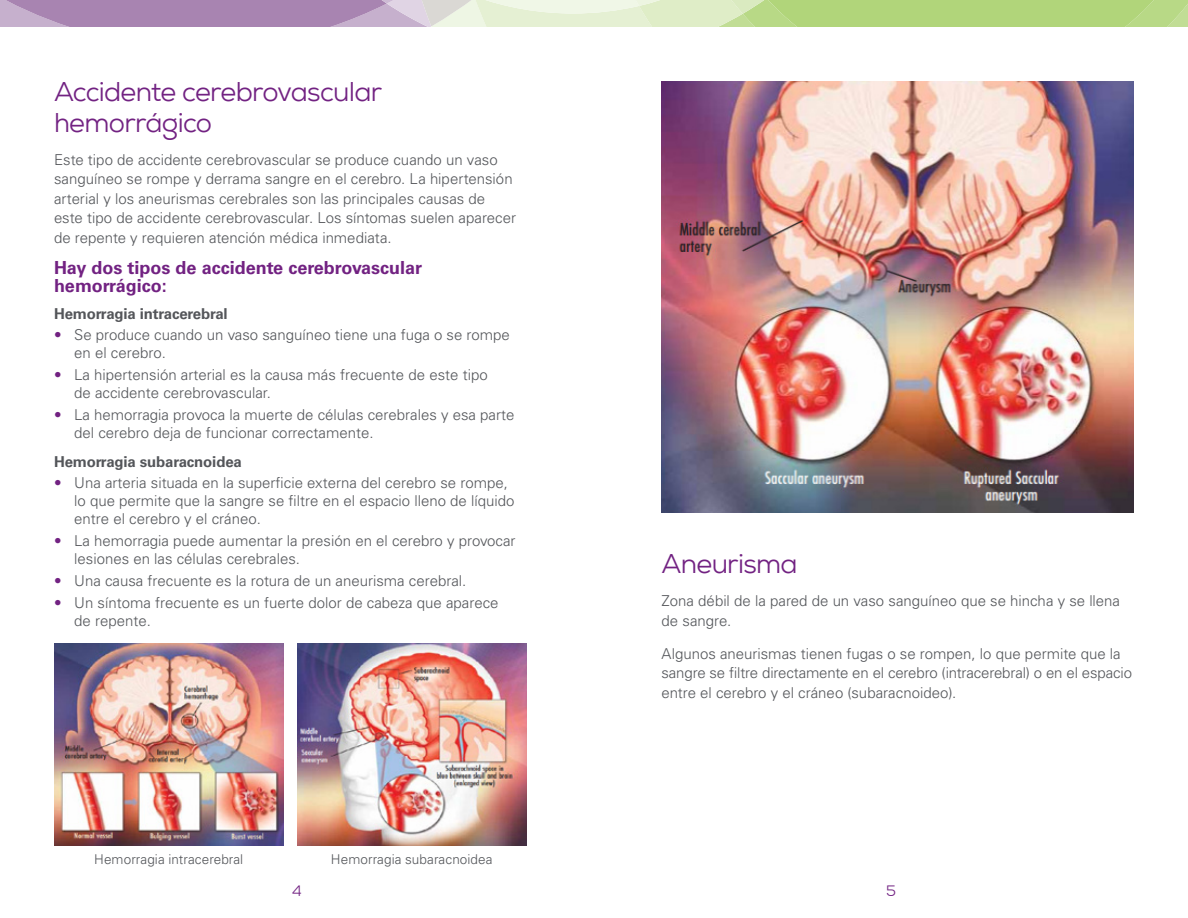
<style>
.page{position:relative;width:1188px;height:918px;background:#fff}
.page>*{position:absolute;margin:0;border:0;box-sizing:border-box;transform-origin:0 0}
.t1{font:27px/31px "Nexa";letter-spacing:-.025em;color:#722282}
.t2{font:700 18px/18px "Univers LT Std";color:#722282}
.t3{font:300 15px/19.5px "Univers LT Std";color:#54565a}
.t4{font:700 15px "Univers LT Std";letter-spacing:-.01em;color:#54565a}
.t5{font:15px "Nexa";color:#722282}
.t6{font:300 13.5px "Univers LT Std";letter-spacing:.005em;color:#54565a}
.s1{color:#722282}
</style>
<div class="page">
<svg style="left:0;top:0;width:1188px;height:27px;background:#bfc3a9"></svg>
<img style="left:54px;top:643px;width:230px;height:203px">
<img style="left:297px;top:643px;width:229px;height:203px">
<img style="left:662px;top:81px;width:472px;height:432px">
<h1 class="t1" style="left:54px;top:76px;width:330px">Accidente cerebrovascular hemorrágico</h1>
<p class="t3" style="left:54px;top:150px;width:464px">Este tipo de accidente cerebrovascular se produce cuando un vaso sanguíneo se rompe y derrama sangre en el cerebro. La hipertensión arterial y los aneurismas cerebrales son las principales causas de este tipo de accidente cerebrovascular. Los síntomas suelen aparecer de repente y requieren atención médica inmediata.</p>
<p class="t2" style="left:54px;top:259px;width:370px">Hay dos tipos de accidente cerebrovascular hemorrágico:</p>
<p class="t4" style="left:54px;top:305px;width:175px">Hemorragia intracerebral</p>
<p class="t3" style="left:74px;top:326px;width:437px;line-height:18px;text-indent:-20px"><span class="s1">•</span> Se produce cuando un vaso sanguíneo tiene una fuga o se rompe en el cerebro.</p>
<p class="t3" style="left:74px;top:366px;width:415px;line-height:18px;text-indent:-20px"><span class="s1">•</span> La hipertensión arterial es la causa más frecuente de este tipo de accidente cerebrovascular.</p>
<p class="t3" style="left:74px;top:406px;width:442px;line-height:18px;text-indent:-20px"><span class="s1">•</span> La hemorragia provoca la muerte de células cerebrales y esa parte del cerebro deja de funcionar correctamente.</p>
<p class="t4" style="left:54px;top:453px;width:189px">Hemorragia subaracnoidea</p>
<p class="t3" style="left:74px;top:474px;width:442px;line-height:18px;text-indent:-20px"><span class="s1">•</span> Una arteria situada en la superficie externa del cerebro se rompe, lo que permite que la sangre se filtre en el espacio lleno de líquido entre el cerebro y el cráneo.</p>
<p class="t3" style="left:74px;top:532px;width:443px;line-height:18px;text-indent:-20px"><span class="s1">•</span> La hemorragia puede aumentar la presión en el cerebro y provocar lesiones en las células cerebrales.</p>
<p class="t3" style="left:54px;top:571px;width:414px"><span class="s1">•</span> Una causa frecuente es la rotura de un aneurisma cerebral.</p>
<p class="t3" style="left:74px;top:594px;width:426px;line-height:18px;text-indent:-20px"><span class="s1">•</span> Un síntoma frecuente es un fuerte dolor de cabeza que aparece de repente.</p>
<h1 class="t1" style="left:662px;top:549px;width:138px">Aneurisma</h1>
<p class="t3" style="left:662px;top:591px;width:460px">Zona débil de la pared de un vaso sanguíneo que se hincha y se llena de sangre.</p>
<p class="t3" style="left:662px;top:644px;width:472px">Algunos aneurismas tienen fugas o se rompen, lo que permite que la sangre se filtre directamente en el cerebro (intracerebral) o en el espacio entre el cerebro y el cráneo (subaracnoideo).</p>
<p class="t6" style="left:94px;top:851px;width:151px">Hemorragia intracerebral</p>
<p class="t6" style="left:331px;top:851px;width:163px">Hemorragia subaracnoidea</p>
<p class="t5" style="left:292px;top:882px;width:11px">4</p>
<p class="t5" style="left:886px;top:882px;width:11px">5</p>
</div>
